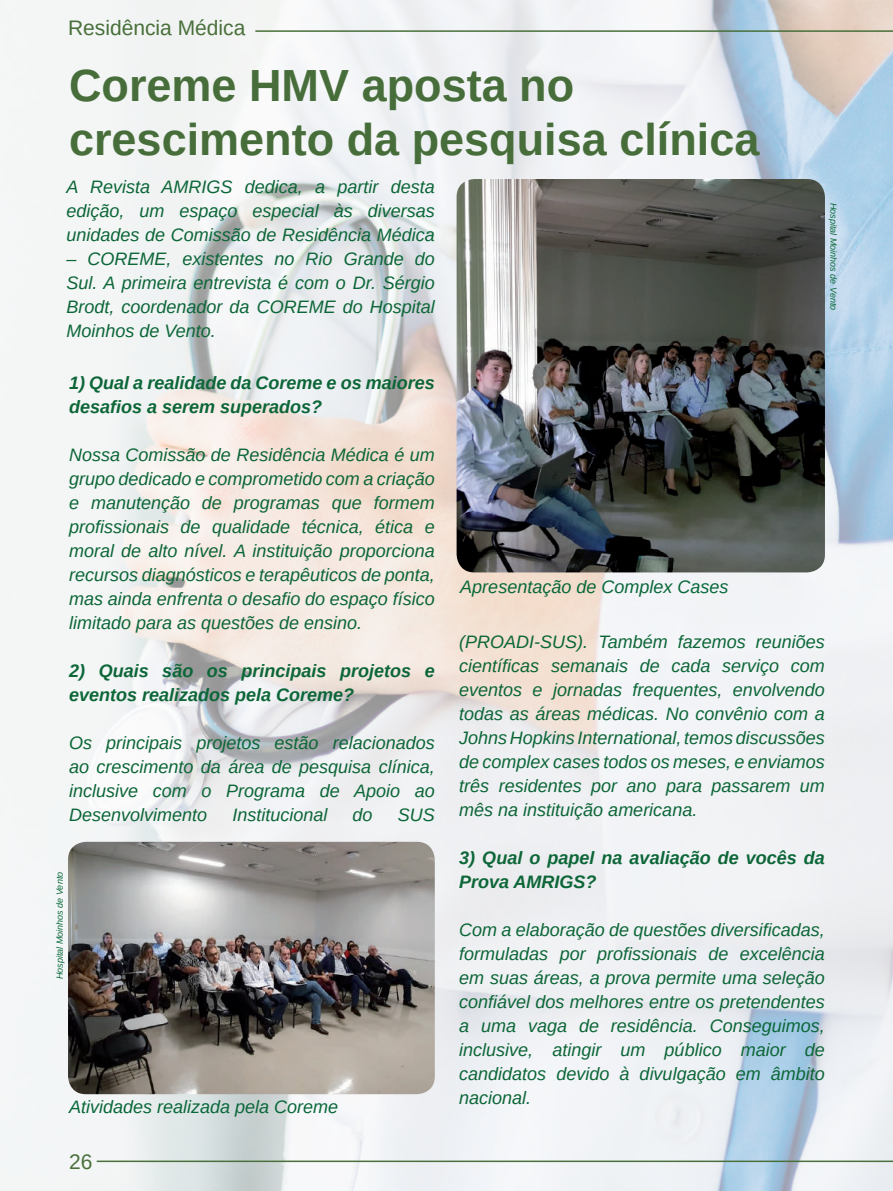
<style>
.page{position:relative;width:893px;height:1191px;background:#fff}
.page>*{position:absolute;margin:0;border:0;box-sizing:border-box;transform-origin:0 0}
.t1{font:700 45px/54px "Liberation Sans";color:#476e3a}
.t2{font:21px "Liberation Sans";color:#486f3a}
.t3{font:italic 18px/24px "Liberation Sans";color:#0c6638;text-align:justify}
.t4{font:italic 700 18px/24px "Liberation Sans";color:#0c6638}
.t5{font:italic 18px "Liberation Sans";color:#09683a}
.t6{font:italic 9px "Liberation Sans";color:#09683a}
</style>
<div class="page">
<img style="left:0;top:0;width:893px;height:1191px">
<hr style="left:255px;top:30px;width:638px;height:2px;background:#486f3a">
<hr style="left:97px;top:1160px;width:796px;height:2px;background:#49703b">
<img style="left:457px;top:179px;width:368px;height:393px">
<img style="left:68px;top:842px;width:367px;height:252px">
<p class="t2" style="left:68px;top:15px;width:179px">Residência Médica</p>
<h1 class="t1" style="left:69px;top:59px;width:692px">Coreme HMV aposta no crescimento da pesquisa clínica</h1>
<p class="t3" style="left:66px;top:174px;width:370px">A Revista AMRIGS dedica, a partir desta edição, um espaço especial às diversas unidades de Comissão de Residência Médica</p>
<p class="t3" style="left:66px;top:246px;width:370px">– COREME, existentes no Rio Grande do Sul. A primeira entrevista é com o Dr. Sérgio Brodt, coordenador da COREME do Hospital Moinhos de Vento.</p>
<p class="t6" style="left:839px;top:203px;width:109px;rotate:90deg">Hospital Moinhos de Vento</p>
<p class="t4" style="left:69px;top:371px;width:367px">1) Qual a realidade da Coreme e os maiores desafios a serem superados?</p>
<p class="t3" style="left:69px;top:442px;width:367px">Nossa Comissão de Residência Médica é um grupo dedicado e comprometido com a criação e manutenção de programas que formem profissionais de qualidade técnica, ética e moral de alto nível. A instituição proporciona recursos diagnósticos e terapêuticos de ponta, mas ainda enfrenta o desafio do espaço físico limitado para as questões de ensino.</p>
<p class="t4" style="left:69px;top:659px;width:367px">2) Quais são os principais projetos e eventos realizados pela Coreme?</p>
<p class="t3" style="left:69px;top:730px;width:367px">Os principais projetos estão relacionados ao crescimento da área de pesquisa clínica, inclusive com o Programa de Apoio ao Desenvolvimento</p>
<p class="t3" style="left:232px;top:802px;width:97px">Institucional</p>
<p class="t3" style="left:353px;top:802px;width:22px">do</p>
<p class="t3" style="left:398px;top:802px;width:39px">SUS</p>
<p class="t6" style="left:54px;top:979px;width:109px;rotate:-90deg">Hospital Moinhos de Vento</p>
<p class="t5" style="left:69px;top:1095px;width:271px">Atividades realizada pela Coreme</p>
<p class="t2" style="left:69px;top:1148px;width:25px">26</p>
<p class="t5" style="left:460px;top:574px;width:270px">Apresentação de Complex Cases</p>
<p class="t3" style="left:459px;top:629px;width:367px">(PROADI-SUS). Também fazemos reuniões científicas semanais de cada serviço com eventos e jornadas frequentes, envolvendo todas as áreas médicas. No convênio com a Johns Hopkins International, temos discussões de complex cases todos os meses, e enviamos três residentes por ano para passarem um mês na instituição americana.</p>
<p class="t4" style="left:459px;top:845px;width:367px">3) Qual o papel na avaliação de vocês da<br>Prova AMRIGS?</p>
<p class="t3" style="left:459px;top:917px;width:367px">Com a elaboração de questões diversificadas, formuladas por profissionais de excelência em suas áreas, a prova permite uma seleção confiável dos melhores entre os pretendentes a uma vaga de residência. Conseguimos, inclusive, atingir um público maior de candidatos devido à divulgação em âmbito nacional.</p>
</div>
